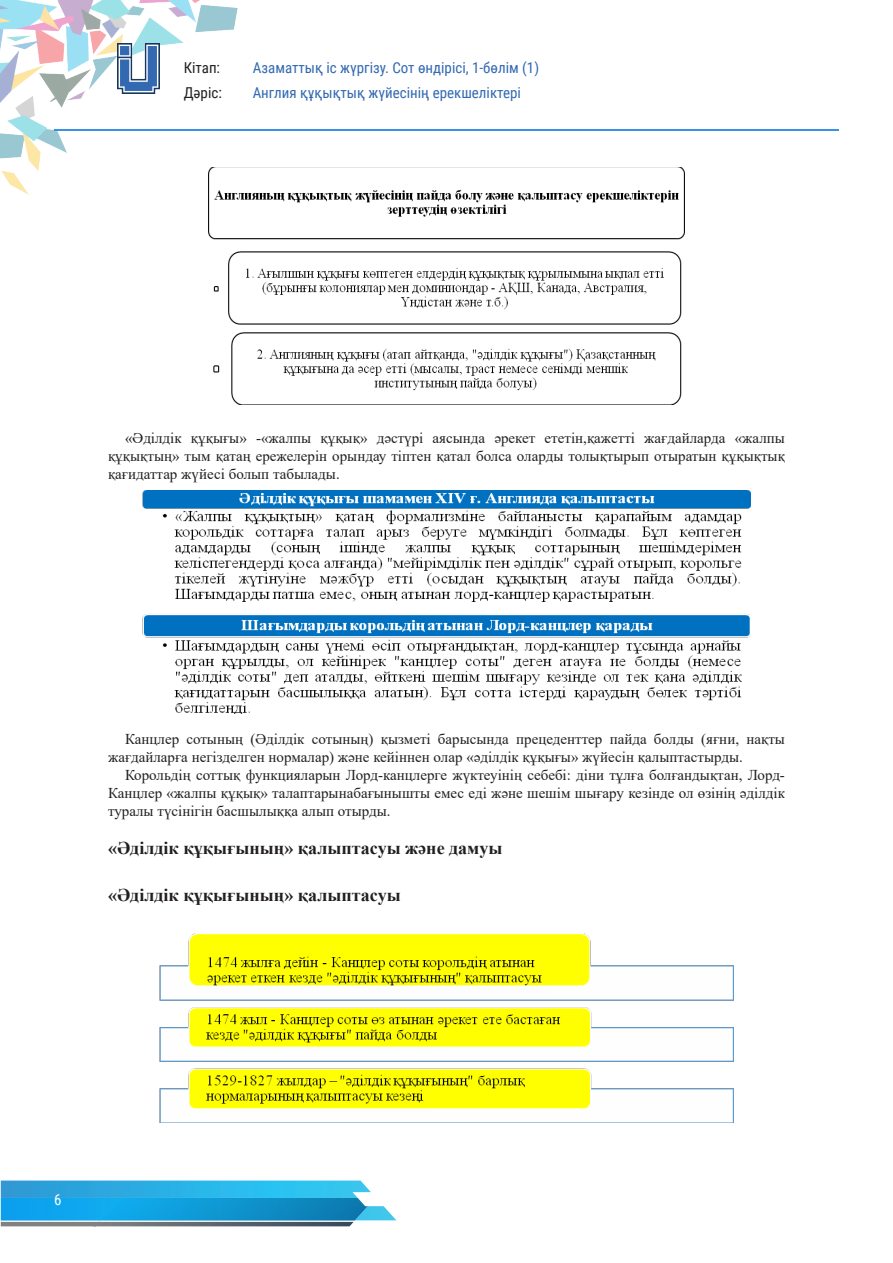
<style>
.page{position:relative;width:893px;height:1263px;background:#fff}
.page>*{position:absolute;margin:0;border:0;box-sizing:border-box;transform-origin:0 0}
.tema{font:700 18px "Times New Roman";color:#231f20}
.t1{font:15px/18px "Times New Roman";color:#231f20;text-align:justify}
.t2{font:15px/25.5px "Roboto Condensed";color:#3269b1}
.t3{font:15px/25.5px "Roboto Condensed";color:#231f20}
.t4{font:15px "Roboto Condensed";color:#fff}
</style>
<div class="page">
<img style="left:0;top:0;width:238px;height:195px">
<hr style="left:54px;top:129px;width:785px;height:2px;background:#3b91e8">
<img style="left:118px;top:44px;width:41px;height:49px">
<svg style="left:1px;top:1180px;width:395px;height:46px;background:#5bb6d9"></svg>
<img style="left:1px;top:1198px;width:367px;height:22px">
<img style="left:207px;top:167px;width:478px;height:237px">
<img style="left:142px;top:490px;width:609px;height:223px">
<img style="left:159px;top:933px;width:575px;height:190px">
<p class="t3" style="left:184px;top:54px;width:40px">Кітап:<br>Дәріс:</p>
<p class="t2" style="left:253px;top:54px;width:288px">Азаматтық іс жүргізу. Сот өндірісі, 1-бөлім (1)<br>Англия құқықтық жүйесінің ерекшеліктері</p>
<p class="t1" style="left:108px;top:428px;width:678px;text-indent:17px">«Әділдік құқығы» -«жалпы құқық» дәстүрі аясында әрекет ететін,қажетті жағдайларда «жалпы құқықтың» тым қатаң ережелерін орындау тіптен қатал болса оларды толықтырып отыратын құқықтық қағидаттар жүйесі болып табылады.</p>
<p class="t1" style="left:108px;top:729px;width:678px;text-indent:17px">Канцлер сотының (Әділдік сотының) қызметі барысында прецеденттер пайда болды (яғни, нақты жағдайларға негізделген нормалар) және кейіннен олар «әділдік құқығы» жүйесін қалыптастырды.</p>
<p class="t1" style="left:108px;top:765px;width:678px;text-indent:17px">Корольдің соттық функцияларын Лорд-канцлерге жүктеуінің себебі: діни тұлға болғандықтан, Лорд-Канцлер «жалпы құқық» талаптарынабағынышты емес еді және шешім шығару кезінде ол өзінің әділдік туралы түсінігін басшылыққа алып отырды.</p>
<p class="tema" style="left:108px;top:835px;width:396px">«Әділдік құқығының» қалыптасуы және дамуы</p>
<p class="tema" style="left:108px;top:882px;width:294px">«Әділдік құқығының» қалыптасуы</p>
<p class="t4" style="left:54px;top:1189px;width:9px">6</p>
</div>
